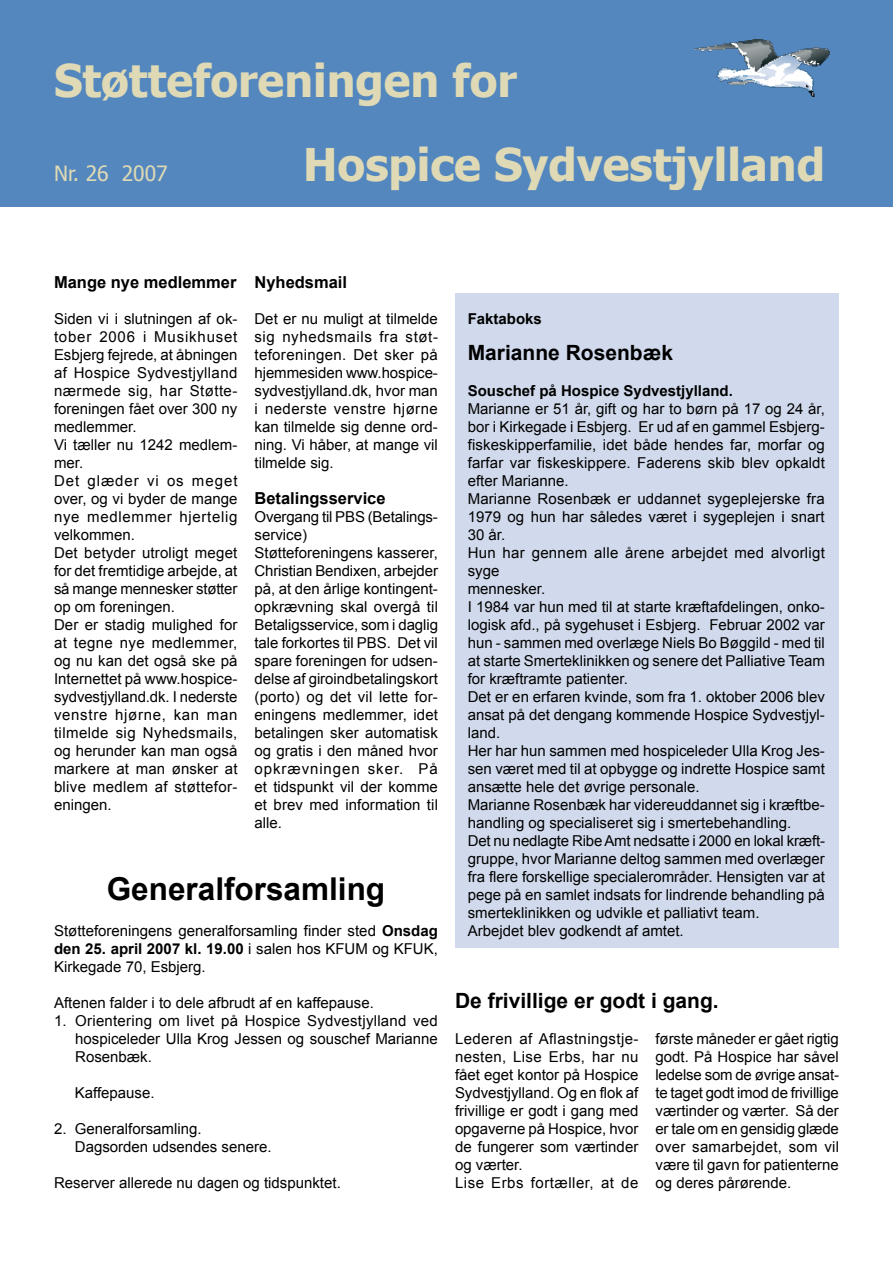
<style>
.page{position:relative;width:893px;height:1263px;background:#fff}
.page>*{position:absolute;margin:0;border:0;box-sizing:border-box;transform-origin:0 0}
.t1{font:700 45px "Tahoma";color:#dfdab5}
.t2{font:700 31.5px "Arial";color:#000}
.t3{font:700 21px "Arial";color:#000}
.t4{font:21px "Tahoma";color:#dfdab5}
.t5{font:700 16.5px "Arial";color:#000}
.t6{font:15px/18px "Arial";color:#000}
.t7{font:700 15px "Arial";color:#000}
.s1{font-weight:700}
</style>
<div class="page">
<div style="left:455px;top:293px;width:384px;height:655px;background:#d1daec"></div>
<div style="left:0;top:0;width:893px;height:207px;background:#5387be"></div>
<img style="left:695px;top:40px;width:134px;height:56px">
<h1 class="t1" style="left:54px;top:49px;width:465px">Støtteforeningen for</h1>
<h3 class="t4" style="left:54px;top:159px;width:115px">Nr. 26 2007</h3>
<h1 class="t1" style="left:303px;top:133px;width:523px">Hospice Sydvestjylland</h1>
<p class="t5" style="left:54px;top:271px;width:295px">Mange nye medlemmer Nyhedsmail</p>
<p class="t6" style="left:54px;top:310px;width:185px">Siden vi i slutningen af ok&shy;tober 2006 i Musikhuset<br>Esbjerg fejrede, at åbningen af Hospice Sydvestjylland nærmede sig, har Støtte&shy;foreningen fået over 300 ny medlemmer.<br>Vi tæller nu 1242 medlem&shy;mer.<br>Det glæder vi os meget over, og vi byder de mange nye medlemmer hjertelig velkommen.<br>Det betyder utroligt meget for det fremtidige arbejde, at så mange mennesker støtter op om foreningen.<br>Der er stadig mulighed for at tegne nye medlemmer, og nu kan det også ske på<br>Internettet på www.hospice&shy;sydvestjylland.dk. I nederste venstre hjørne, kan man tilmelde sig Nyhedsmails, og herunder kan man også markere at man ønsker at blive medlem af støttefor&shy;eningen.</p>
<p class="t7" style="left:468px;top:309px;width:76px">Faktaboks</p>
<p class="t6" style="left:254px;top:310px;width:185px;text-align:justify">Det er nu muligt at tilmelde sig nyhedsmails fra støt&shy;teforeningen. Det sker på hjemmesiden www.hospice&shy;sydvestjylland.dk, hvor man i nederste venstre hjørne kan tilmelde sig denne ord&shy;ning. Vi håber, at mange vil tilmelde sig.</p>
<h3 class="t3" style="left:468px;top:339px;width:207px">Marianne Rosenbæk</h3>
<p class="t7" style="left:468px;top:381px;width:267px">Souschef på Hospice Sydvestjylland.</p>
<p class="t6" style="left:468px;top:400px;width:359px">Marianne er 51 år, gift og har to børn på 17 og 24 år, bor i Kirkegade i Esbjerg. Er ud af en gammel Esbjerg&shy;fiskeskipperfamilie, idet både hendes far, morfar og farfar var fiskeskippere. Faderens skib blev opkaldt efter Marianne.<br>Marianne Rosenbæk er uddannet sygeplejerske fra 1979 og hun har således været i sygeplejen i snart 30 år.<br>Hun har gennem alle årene arbejdet med alvorligt syge<br>mennesker.<br>I 1984 var hun med til at starte kræftafdelingen, onko&shy;logisk afd., på sygehuset i Esbjerg. Februar 2002 var hun - sammen med overlæge Niels Bo Bøggild - med til at starte Smerteklinikken og senere det Palliative Team for kræftramte patienter.<br>Det er en erfaren kvinde, som fra 1. oktober 2006 blev ansat på det dengang kommende Hospice Sydvestjyl&shy;land.<br>Her har hun sammen med hospiceleder Ulla Krog Jes&shy;sen været med til at opbygge og indrette Hospice samt ansætte hele det øvrige personale.<br>Marianne Rosenbæk har videreuddannet sig i kræftbe&shy;handling og specialiseret sig i smertebehandling.<br>Det nu nedlagte Ribe Amt nedsatte i 2000 en lokal kræft&shy;gruppe, hvor Marianne deltog sammen med overlæger fra flere forskellige specialerområder. Hensigten var at pege på en samlet indsats for lindrende behandling på smerteklinikken og udvikle et palliativt team.<br>Arbejdet blev godkendt af amtet.</p>
<p class="t5" style="left:254px;top:487px;width:133px">Betalingsservice</p>
<p class="t6" style="left:254px;top:508px;width:185px">Overgang til PBS (Betalings&shy;service)<br>Støtteforeningens kasserer,<br>Christian Bendixen, arbejder på, at den årlige kontingent&shy;opkrævning skal overgå til<br>Betaligsservice, som i daglig tale forkortes til PBS. Det vil spare foreningen for udsen&shy;delse af giroindbetalingskort (porto) og det vil lette for&shy;eningens medlemmer, idet betalingen sker automatisk og gratis i den måned hvor opkrævningen sker. På et tidspunkt vil der komme et brev med information til alle.</p>
<h2 class="t2" style="left:107px;top:868px;width:280px">Generalforsamling</h2>
<p class="t6" style="left:54px;top:922px;width:385px;text-align:justify">Støtteforeningens generalforsamling finder sted <span class="s1">Onsdag den 25. april 2007 kl. 19.00</span> i salen hos KFUM og KFUK, Kirkegade 70, Esbjerg.</p>
<p class="t6" style="left:54px;top:994px;width:321px">Aftenen falder i to dele afbrudt af en kaffepause.</p>
<p class="t6" style="left:75px;top:1012px;width:364px;text-align:justify;text-indent:-21px">1. Orientering om livet på Hospice Sydvestjylland ved hospiceleder Ulla Krog Jessen og souschef Marianne Rosenbæk.</p>
<p class="t6" style="left:75px;top:1084px;width:81px">Kaffepause.</p>
<p class="t6" style="left:75px;top:1120px;width:198px;text-indent:-21px">2. Generalforsamling.<br>Dagsorden udsendes senere.</p>
<p class="t6" style="left:54px;top:1174px;width:288px">Reserver allerede nu dagen og tidspunktet.</p>
<h3 class="t3" style="left:455px;top:987px;width:265px">De frivillige er godt i gang.</h3>
<p class="t6" style="left:455px;top:1030px;width:185px">Lederen af Aflastningstje&shy;nesten, Lise Erbs, har nu fået eget kontor på Hospice<br>Sydvestjylland. Og en flok af frivillige er godt i gang med opgaverne på Hospice, hvor de fungerer som værtinder og værter.<br>Lise Erbs fortæller, at de</p>
<p class="t6" style="left:655px;top:1030px;width:185px;text-align:justify">første måneder er gået rigtig godt. På Hospice har såvel ledelse som de øvrige ansat&shy;te taget godt imod de frivillige værtinder og værter. Så der er tale om en gensidig glæde over samarbejdet, som vil være til gavn for patienterne og deres pårørende.</p>
</div>
